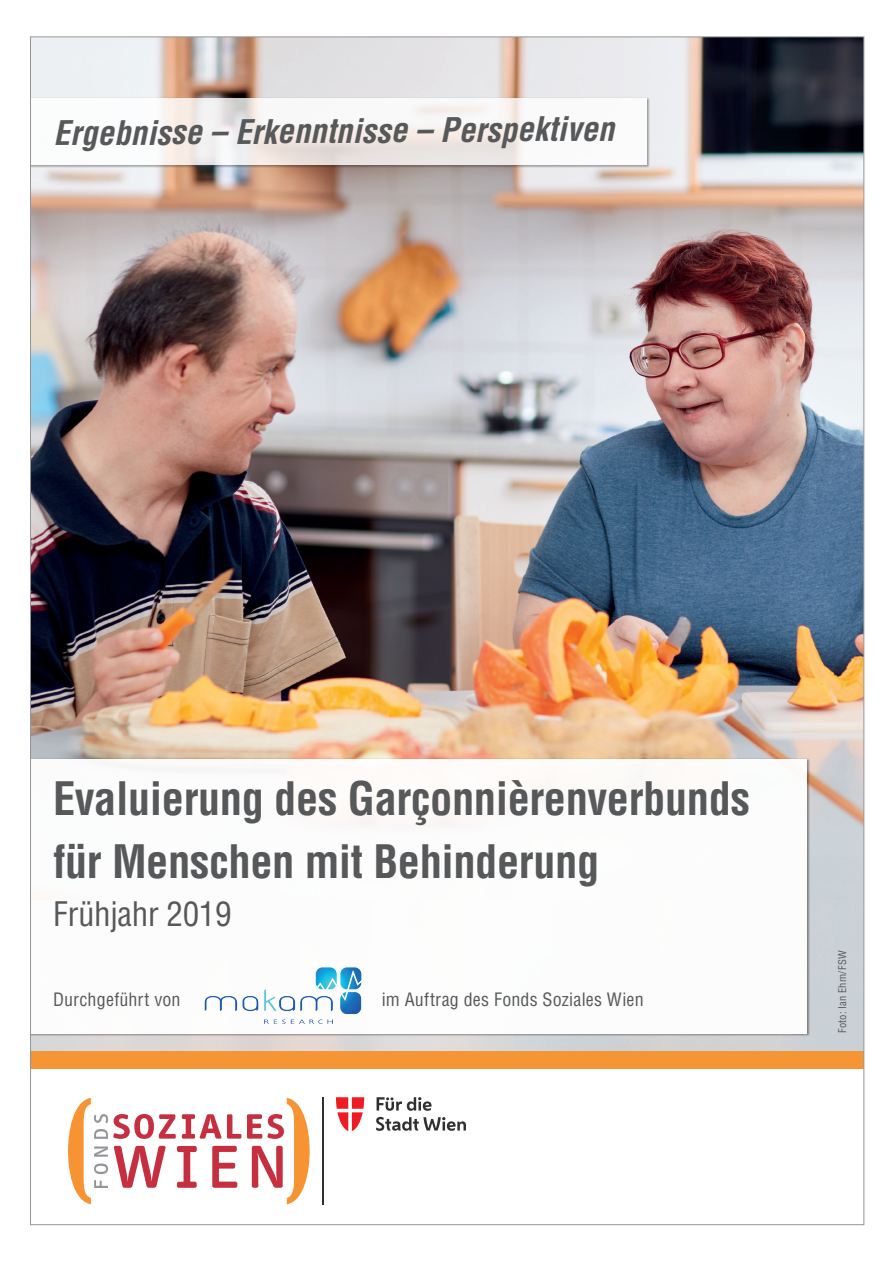
<style>
.page{position:relative;width:893px;height:1263px;background:#fff}
.page>*{position:absolute;margin:0;border:0;box-sizing:border-box;transform-origin:0 0}
.t1{font:700 condensed 45px/63px "Helvetica LT Std";letter-spacing:-.01em;color:#57585a}
.t2{font:italic 700 condensed 33px "Helvetica LT Std";color:#57585a}
.t3{font:condensed 33px "Helvetica LT Std";letter-spacing:-.01em;color:#57585a}
.t4{font:condensed 18px "Helvetica LT Std";letter-spacing:.01em;color:#57585a}
.t5{font:condensed 10.5px "Helvetica LT Std";letter-spacing:.025em;color:#57585a}
</style>
<div class="page">
<img style="left:30px;top:36px;width:835px;height:1190px">
<hr style="left:322px;top:1097px;width:2px;height:107px;background:#312f30">
<svg style="left:336px;top:1097px;width:28px;height:34px"></svg>
<svg style="left:377px;top:1097px;width:55px;height:14px"></svg>
<svg style="left:376px;top:1117px;width:90px;height:14px"></svg>
<svg style="left:247px;top:1098px;width:63px;height:106px"></svg>
<svg style="left:68px;top:1098px;width:173px;height:106px"></svg>
<img style="left:190px;top:955px;width:188px;height:83px">
<p class="t2" style="left:53px;top:115px;width:562px;rotate:-1deg">Ergebnisse – Erkenntnisse – Perspektiven</p>
<p class="t1" style="left:53px;top:767px;width:699px">Evaluierung des Garçonnièrenverbunds für Menschen mit Behinderung</p>
<p class="t3" style="left:53px;top:893px;width:180px">Frühjahr 2019</p>
<p class="t4" style="left:53px;top:988px;width:129px">Durchgeführt von</p>
<p class="t4" style="left:382px;top:988px;width:263px">im Auftrag des Fonds Soziales Wien</p>
<p class="t5" style="left:836px;top:1033px;width:84px;rotate:-90deg">Foto: Ian Ehm/FSW</p>
</div>
